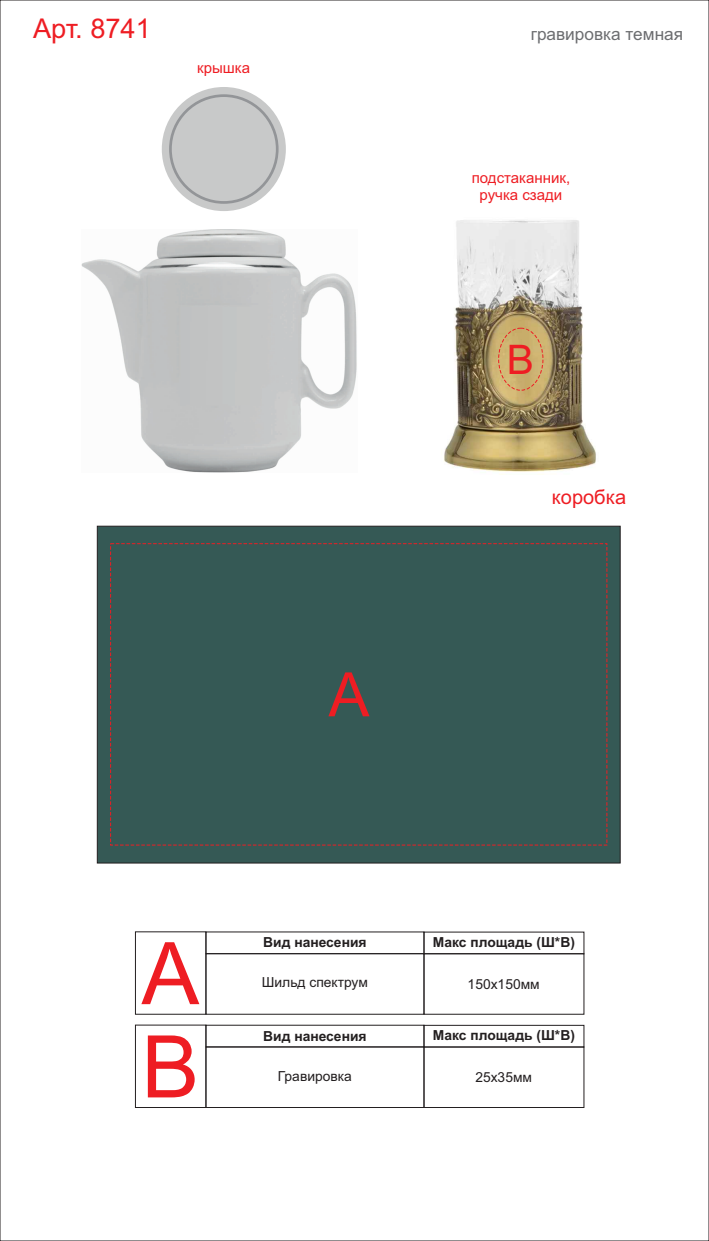
<style>
.page{position:relative;width:709px;height:1241px;background:#fff}
.page>*{position:absolute;margin:0;border:0;box-sizing:border-box;transform-origin:0 0}
.t1{font:86.44px "Arial";color:#ee1d23}
.t2{font:61.25px "Arial";color:#ee1d23}
.t3{font:40.75px "Arial";color:#ee1d23}
.t4{font:27.19px "Arial";color:#ee1d23}
.t5{font:20px "Arial";color:#ee1d23}
.t6{font:17.19px "Arial";color:#6c6d70}
.t7{font:15px/16.8px "Arial";color:#ee1d23;text-align:center}
.t8{font:700 13.81px "Arial";color:#231f20}
.t9{font:13.81px "Arial";color:#231f20}
</style>
<div class="page">
<img style="left:82px;top:229px;width:275px;height:243px">
<div style="left:162px;top:87px;width:124px;height:124px;background:#c8c9c9;border-radius:50%"></div>
<svg style="left:169px;top:94px;width:109px;height:110px"></svg>
<div style="left:172px;top:97px;width:104px;height:104px;background:#c8c9c9;border-radius:50%"></div>
<div style="left:97px;top:525px;width:523px;height:338px;background:#355955"></div>
<div style="left:205px;top:953px;width:219px;height:61px;border:1px solid #231f20"></div>
<div style="left:205px;top:1046px;width:219px;height:61px;border:1px solid #231f20"></div>
<div style="left:423px;top:1024px;width:161px;height:23px;border:1px solid #231f20"></div>
<div style="left:423px;top:953px;width:161px;height:61px;border:1px solid #231f20"></div>
<div style="left:423px;top:1046px;width:161px;height:61px;border:1px solid #231f20"></div>
<div style="left:135px;top:931px;width:71px;height:83px;border:1px solid #231f20"></div>
<div style="left:135px;top:1024px;width:71px;height:83px;border:1px solid #231f20"></div>
<img style="left:444px;top:220px;width:152px;height:255px">
<div style="left:498px;top:328px;width:45px;height:62px;border:1px dashed #ee1d23;border-radius:50%"></div>
<h3 class="t4" style="left:33px;top:18px;width:119px">Арт. 8741</h3>
<p class="t7" style="left:197px;top:61px;width:54px">крышка</p>
<h2 class="t2" style="left:328px;top:671px;width:42px">А</h2>
<p class="t6" style="left:530px;top:27px;width:154px">гравировка темная</p>
<p class="t7" style="left:472px;top:171px;width:100px">подстаканник, ручка сзади</p>
<h3 class="t3" style="left:507px;top:344px;width:29px">В</h3>
<h3 class="t5" style="left:552px;top:489px;width:76px">коробка</h3>
<h1 class="t1" style="left:141px;top:941px;width:59px">А</h1>
<h1 class="t1" style="left:141px;top:1034px;width:59px">В</h1>
<p class="t8" style="left:263px;top:937px;width:105px">Вид нанесения</p>
<p class="t9" style="left:262px;top:977px;width:108px">Шильд спектрум</p>
<p class="t8" style="left:263px;top:1030px;width:105px">Вид нанесения</p>
<p class="t9" style="left:278px;top:1070px;width:75px">Гравировка</p>
<p class="t8" style="left:433px;top:936px;width:144px">Макс площадь (Ш*В)</p>
<p class="t9" style="left:467px;top:978px;width:74px">150х150мм</p>
<p class="t8" style="left:433px;top:1029px;width:144px">Макс площадь (Ш*В)</p>
<p class="t9" style="left:475px;top:1071px;width:58px">25х35мм</p>
</div>
